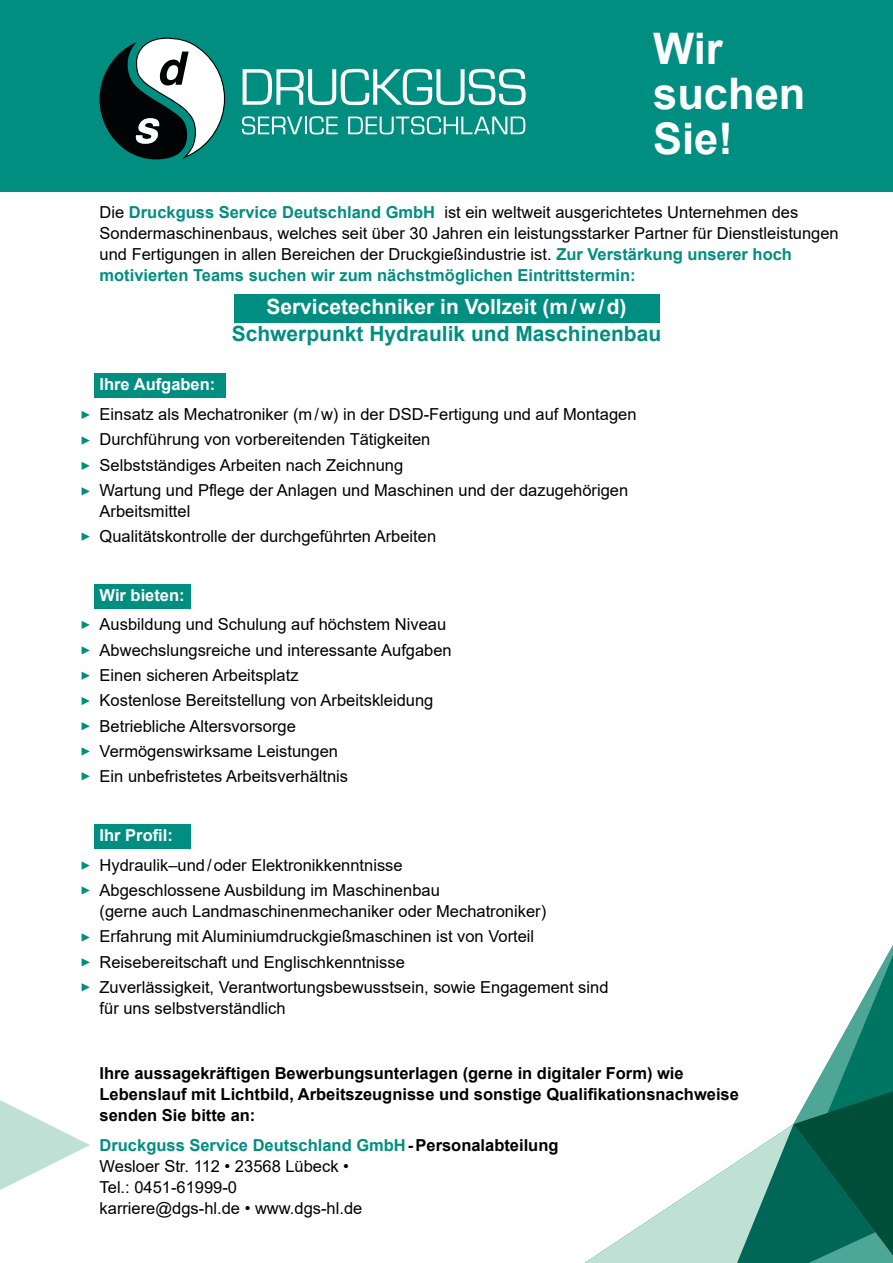
<style>
.page{position:relative;width:893px;height:1263px;background:#fff}
.page>*{position:absolute;margin:0;border:0;box-sizing:border-box;transform-origin:0 0}
.t1{font:700 43.5px/45px "Arial";color:#fff}
.t2{font:700 21px "Arial";color:#008e80}
.t3{font:700 21px "Arial";color:#fff}
.t4{font:16.5px/25.2px "Arial";color:#000}
.t5{font:700 16.5px/21px "Arial";color:#000}
.t6{font:700 16.5px "Arial";color:#fff}
.s1{font-weight:700;color:#008e80}
.s2{font-weight:700}
</style>
<div class="page">
<div style="left:0;top:0;width:893px;height:191px;background:#008e80"></div>
<svg style="left:100px;top:37px;width:125px;height:122px"></svg>
<svg style="left:243px;top:69px;width:283px;height:36px"></svg>
<svg style="left:242px;top:116px;width:96px;height:18px"></svg>
<svg style="left:348px;top:116px;width:177px;height:18px"></svg>
<svg style="left:584px;top:945px;width:309px;height:318px"></svg>
<div style="left:94px;top:824px;width:97px;height:24px;background:#008e80"></div>
<svg style="left:82px;top:861px;width:8px;height:9px"></svg>
<svg style="left:82px;top:886px;width:8px;height:8px"></svg>
<svg style="left:82px;top:933px;width:8px;height:8px"></svg>
<svg style="left:82px;top:958px;width:8px;height:8px"></svg>
<svg style="left:82px;top:983px;width:8px;height:8px"></svg>
<svg style="left:0;top:1100px;width:90px;height:90px"></svg>
<div style="left:94px;top:374px;width:132px;height:24px;background:#008e80"></div>
<svg style="left:82px;top:411px;width:8px;height:8px"></svg>
<svg style="left:82px;top:436px;width:8px;height:9px"></svg>
<svg style="left:82px;top:487px;width:8px;height:8px"></svg>
<svg style="left:82px;top:532px;width:8px;height:9px"></svg>
<svg style="left:82px;top:462px;width:8px;height:8px"></svg>
<div style="left:94px;top:584px;width:97px;height:24px;background:#008e80"></div>
<svg style="left:82px;top:621px;width:8px;height:8px"></svg>
<svg style="left:82px;top:646px;width:8px;height:8px"></svg>
<svg style="left:82px;top:672px;width:8px;height:8px"></svg>
<svg style="left:82px;top:697px;width:8px;height:8px"></svg>
<svg style="left:82px;top:722px;width:8px;height:8px"></svg>
<svg style="left:82px;top:747px;width:8px;height:8px"></svg>
<svg style="left:82px;top:772px;width:8px;height:8px"></svg>
<div style="left:234px;top:294px;width:425px;height:29px;background:#008e80"></div>
<h1 class="t1" style="left:653px;top:26px;width:154px">Wir suchen<br>Sie!</h1>
<p class="t4" style="left:100px;top:202px;width:741px;line-height:21px">Die <span class="s1">Druckguss Service Deutschland GmbH</span> ist ein weltweit ausgerichtetes Unternehmen des Sondermaschinenbaus, welches seit über 30 Jahren ein leistungsstarker Partner für Dienstleistungen und Fertigungen in allen Bereichen der Druckgießindustrie ist. <span class="s1">Zur Verstärkung unserer hoch motivierten Teams suchen wir zum nächstmöglichen Eintrittstermin:</span></p>
<p class="t3" style="left:266px;top:292px;width:362px">Servicetechniker in Vollzeit (m/w/d)</p>
<p class="t2" style="left:232px;top:318px;width:431px">Schwerpunkt Hydraulik und Maschinenbau</p>
<p class="t6" style="left:100px;top:373px;width:117px">Ihre Aufgaben:</p>
<p class="t4" style="left:100px;top:401px;width:538px">Einsatz als Mechatroniker (m/w) in der DSD-Fertigung und auf Montagen Durchführung von vorbereitenden Tätigkeiten<br>Selbstständiges Arbeiten nach Zeichnung<br>Wartung und Pflege der Anlagen und Maschinen und der dazugehörigen</p>
<p class="t4" style="left:100px;top:498px;width:338px">Arbeitsmittel<br>Qualitätskontrolle der durchgeführten Arbeiten</p>
<p class="t6" style="left:100px;top:583px;width:87px">Wir bieten:</p>
<p class="t4" style="left:100px;top:612px;width:354px">Ausbildung und Schulung auf höchstem Niveau Abwechslungsreiche und interessante Aufgaben Einen sicheren Arbeitsplatz<br>Kostenlose Bereitstellung von Arbeitskleidung Betriebliche Altersvorsorge Vermögenswirksame Leistungen<br>Ein unbefristetes Arbeitsverhältnis</p>
<p class="t6" style="left:100px;top:824px;width:75px">Ihr Profil:</p>
<p class="t4" style="left:100px;top:852px;width:342px">Hydraulik–und/oder Elektronikkenntnisse<br>Abgeschlossene Ausbildung im Maschinenbau</p>
<p class="t4" style="left:100px;top:899px;width:510px">(gerne auch Landmaschinenmechaniker oder Mechatroniker)<br>Erfahrung mit Aluminiumdruckgießmaschinen ist von Vorteil Reisebereitschaft und Englischkenntnisse<br>Zuverlässigkeit, Verantwortungsbewusstsein, sowie Engagement sind</p>
<p class="t4" style="left:100px;top:995px;width:188px">für uns selbstverständlich</p>
<p class="t5" style="left:100px;top:1063px;width:641px">Ihre aussagekräftigen Bewerbungsunterlagen (gerne in digitaler Form) wie<br>Lebenslauf mit Lichtbild, Arbeitszeugnisse und sonstige Qualifikationsnachweise senden Sie bitte an:</p>
<p class="t4" style="left:100px;top:1134px;width:460px;line-height:21px"><span class="s1">Druckguss Service Deutschland GmbH</span><span class="s2">-Personalabteilung </span>Wesloer Str. 112 • 23568 Lübeck •<br>Tel.: 0451-61999-0<br>karriere@dgs-hl.de • www.dgs-hl.de</p>
</div>
